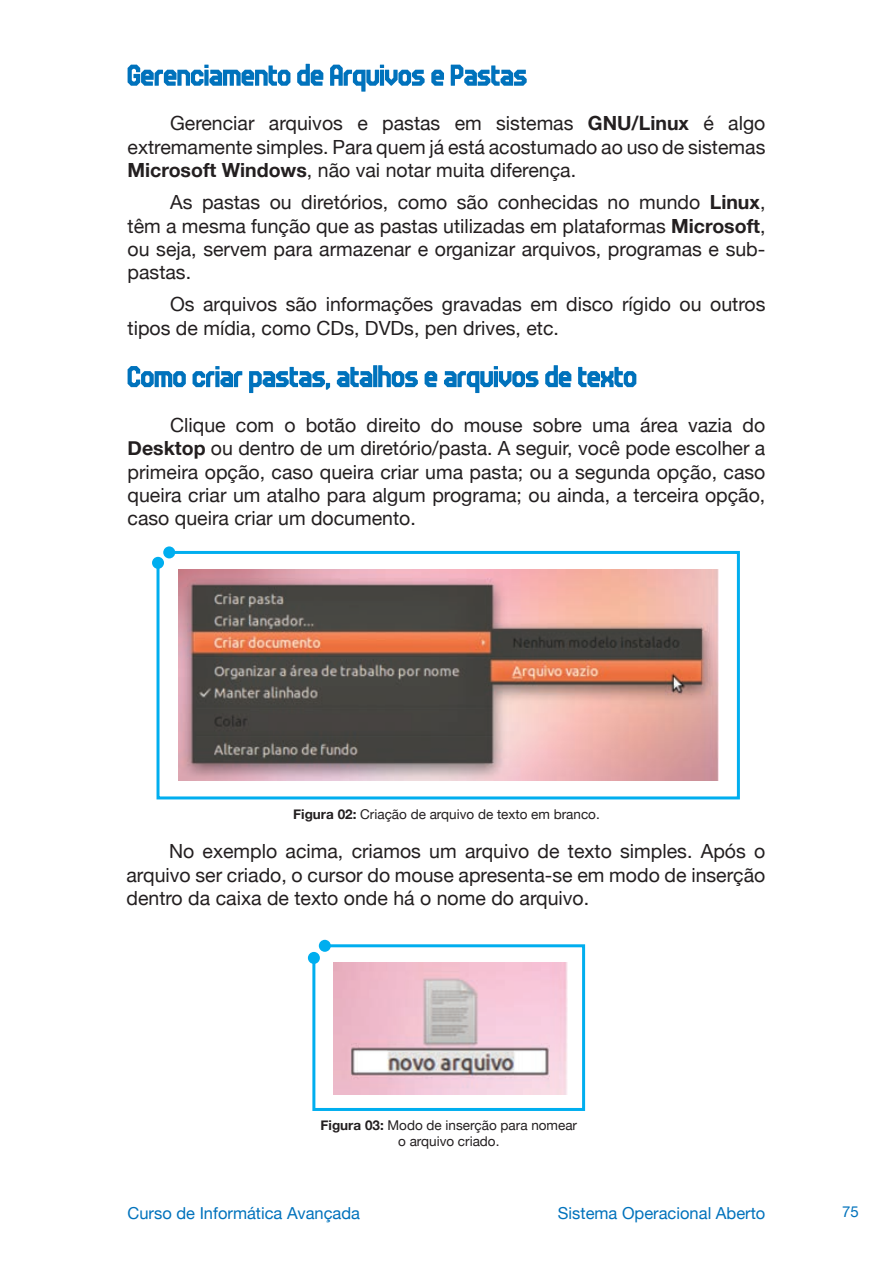
<style>
.page{position:relative;width:893px;height:1263px;background:#fff}
.page>*{position:absolute;margin:0;border:0;box-sizing:border-box;transform-origin:0 0}
.Parágrafo_-_Título{font:54px "JD Erica";color:#0072bc}
.Parágrafo{font:19.5px/23.4px "Helvetica Neue";color:#231f20;text-align:justify}
.t1{font:16.5px "Helvetica Neue";color:#0072bc}
.t2{font:15px "Helvetica Neue";color:#0072bc}
.t3{font:13.5px/16.2px "Helvetica Neue";color:#231f20;text-align:center}
.s1{font-weight:700}
</style>
<div class="page">
<svg style="left:155px;top:549px;width:585px;height:251px"></svg>
<div style="left:152px;top:557px;width:12px;height:12px;background:#00aeef;border-radius:50%"></div>
<div style="left:163px;top:546px;width:12px;height:12px;background:#00aeef;border-radius:50%"></div>
<svg style="left:311px;top:943px;width:275px;height:168px"></svg>
<div style="left:308px;top:952px;width:12px;height:12px;background:#00aeef;border-radius:50%"></div>
<div style="left:319px;top:940px;width:12px;height:12px;background:#00aeef;border-radius:50%"></div>
<p class="Parágrafo_-_Título" style="left:128px;top:35px;width:401px">Gerenciamento de Arquivos e Pastas</p>
<p class="Parágrafo" style="left:128px;top:113px;width:639px;text-indent:43px">Gerenciar arquivos e pastas em sistemas <span class="s1">GNU/Linux</span> é algo extremamente simples. Para quem já está acostumado ao uso de sistemas <span class="s1">Microsoft Windows</span>, não vai notar muita diferença.</p>
<p class="Parágrafo" style="left:128px;top:192px;width:639px;text-indent:43px">As pastas ou diretórios, como são conhecidas no mundo <span class="s1">Linux</span>, têm a mesma função que as pastas utilizadas em plataformas <span class="s1">Microsoft</span>, ou seja, servem para armazenar e organizar arquivos, programas e sub&shy;pastas.</p>
<p class="Parágrafo" style="left:128px;top:294px;width:639px;text-indent:43px">Os arquivos são informações gravadas em disco rígido ou outros tipos de mídia, como CDs, DVDs, pen drives, etc.</p>
<p class="Parágrafo_-_Título" style="left:128px;top:337px;width:511px">Como criar pastas, atalhos e arquivos de texto</p>
<p class="Parágrafo" style="left:128px;top:414px;width:639px;text-indent:43px">Clique com o botão direito do mouse sobre uma área vazia do <span class="s1">Desktop</span> ou dentro de um diretório/pasta. A seguir, você pode escolher a primeira opção, caso queira criar uma pasta; ou a segunda opção, caso queira criar um atalho para algum programa; ou ainda, a terceira opção, caso queira criar um documento.</p>
<p class="t3" style="left:293px;top:807px;width:308px"><span class="s1">Figura 02:</span> Criação de arquivo de texto em branco.</p>
<p class="Parágrafo" style="left:126px;top:841px;width:640px;text-indent:43px">No exemplo acima, criamos um arquivo de texto simples. Após o arquivo ser criado, o cursor do mouse apresenta-se em modo de inserção dentro da caixa de texto onde há o nome do arquivo.</p>
<p class="t3" style="left:321px;top:1118px;width:258px"><span class="s1">Figura 03:</span> Modo de inserção para nomear o arquivo criado.</p>
<p class="t1" style="left:128px;top:1201px;width:234px">Curso de Informática Avançada</p>
<p class="t1" style="left:558px;top:1201px;width:209px">Sistema Operacional Aberto</p>
<p class="t2" style="left:842px;top:1201px;width:18px">75</p>
</div>
